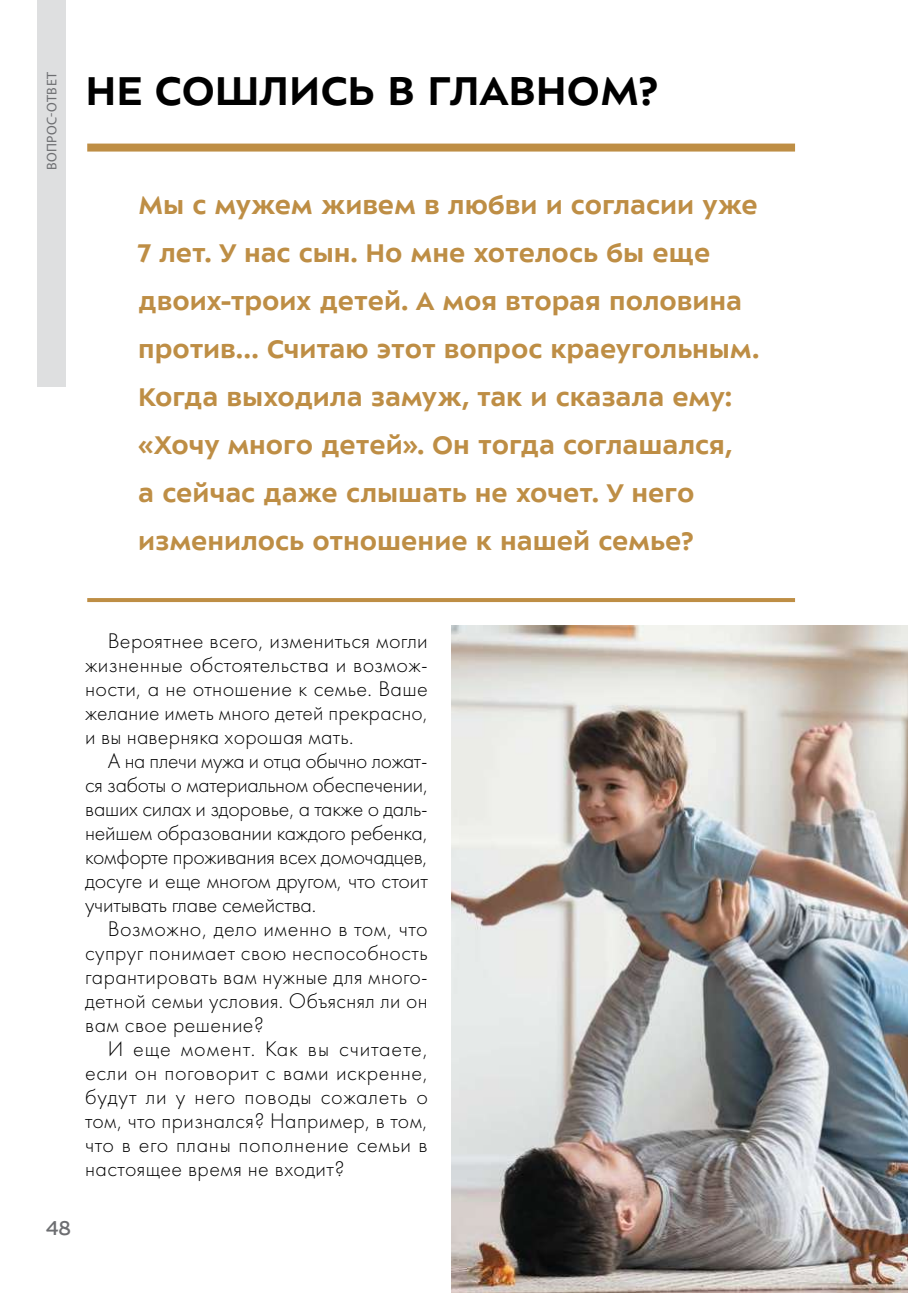
<style>
.page{position:relative;width:908px;height:1293px;background:#fff}
.page>*{position:absolute;margin:0;border:0;box-sizing:border-box;transform-origin:0 0}
.t1{font:700 44px "ALS Sector";color:#000}
.t2{font:700 28px/48px "ALS Sector";letter-spacing:-.005em;color:#be8e45}
.t3{font:300 22px/24px "Futura New";letter-spacing:.01em;color:#000;text-align:justify}
.t4{font:22px "ALS Sector";color:#6d6e71}
.t5{font:14px "Myriad Pro";color:#6d6e71}
</style>
<div class="page">
<div style="left:37px;top:0;width:28px;height:386px;background:#dedfe0"></div>
<div style="left:87px;top:144px;width:707px;height:8px;background:#be8e45"></div>
<hr style="left:87px;top:598px;width:707px;height:4px;background:#be8e45">
<img style="left:451px;top:625px;width:456px;height:668px">
<p class="t5" style="left:43px;top:170px;width:99px;rotate:-90deg">вопрос-ответ</p>
<h1 class="t1" style="left:85px;top:68px;width:573px">Не сошлись в главном?</h1>
<p class="t2" style="left:138px;top:181px;width:622px">Мы с мужем живем в любви и согласии уже 7 лет. У нас сын. Но мне хотелось бы еще двоих-троих детей. А моя вторая половина против… Считаю этот вопрос краеугольным.<br>Когда выходила замуж, так и сказала ему: «Хочу много детей». Он тогда соглашался,<br>а сейчас даже слышать не хочет. У него изменилось отношение к нашей семье?</p>
<p class="t3" style="left:85px;top:629px;width:344px;text-indent:23px">Вероятнее всего, измениться могли жизненные обстоятельства и возмож&shy;ности, а не отношение к семье. Ваше желание иметь много детей прекрасно, и вы наверняка хорошая мать.</p>
<p class="t3" style="left:85px;top:749px;width:344px;text-indent:23px">А на плечи мужа и отца обычно ложат&shy;ся заботы о материальном обеспечении, ваших силах и здоровье, а также о даль&shy;нейшем образовании каждого ребенка, комфорте проживания всех домочадцев, досуге и еще многом другом, что стоит учитывать главе семейства.</p>
<p class="t3" style="left:85px;top:917px;width:344px;text-indent:23px">Возможно, дело именно в том, что супруг понимает свою неспособность гарантировать вам нужные для много&shy;детной семьи условия. Объяснял ли он вам свое решение?</p>
<p class="t3" style="left:85px;top:1037px;width:344px;text-indent:23px">И еще момент. Как вы считаете, если он поговорит с вами искренне, будут ли у него поводы сожалеть о том, что признался? Например, в том, что в его планы пополнение семьи в настоящее время не входит?</p>
<p class="t4" style="left:45px;top:1217px;width:27px">48</p>
</div>
